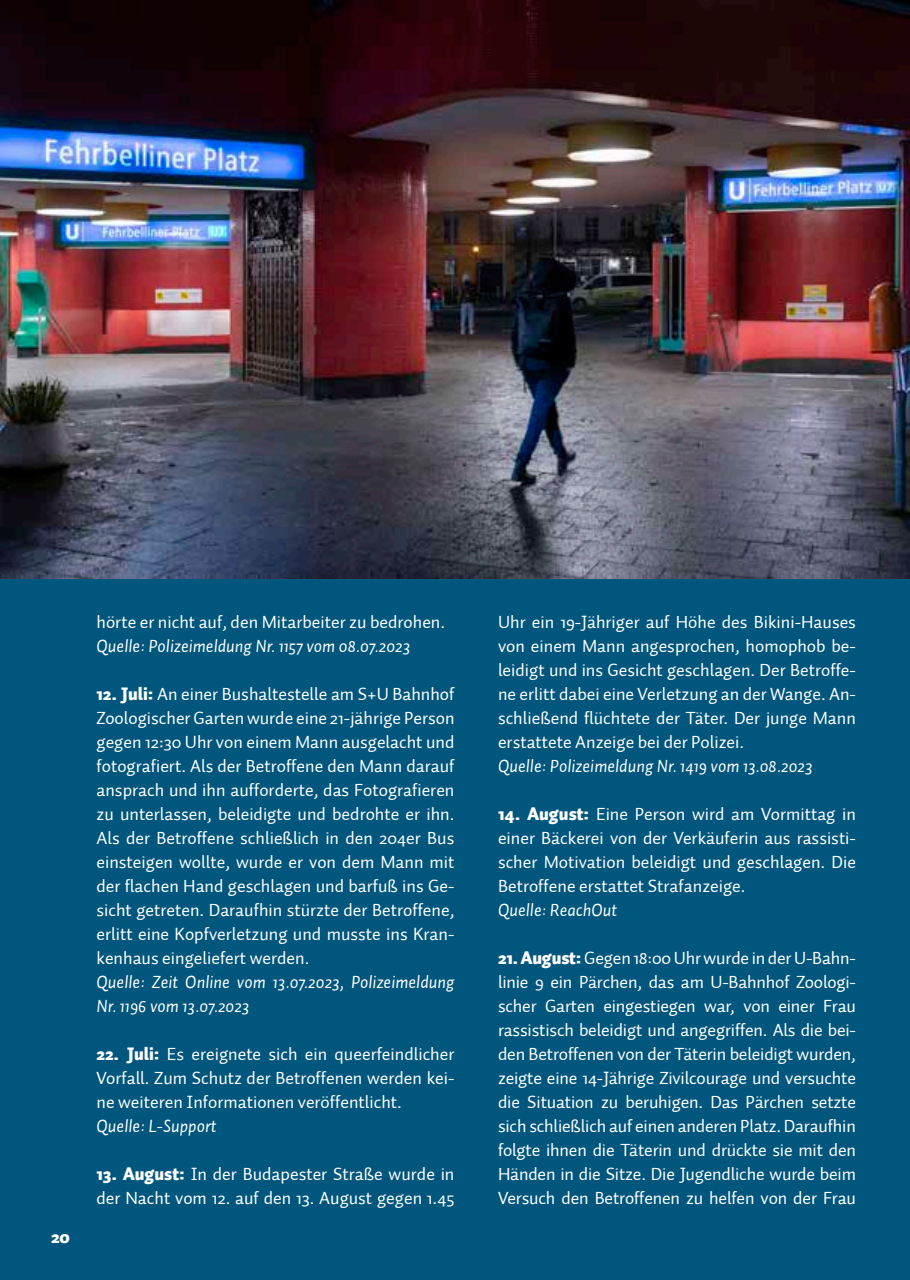
<style>
.page{position:relative;width:910px;height:1280px;background:#00567c}
.page>*{position:absolute;margin:0;border:0;box-sizing:border-box;transform-origin:0 0}
.t1{font:18px/24px "Auto 1";color:#fff;text-align:justify}
.t2{font:italic 18px/24px "Auto 1";color:#fff}
.t3{font:900 18px "Auto 1";color:#fff}
.s1{font-weight:900}
</style>
<div class="page">
<img style="left:0;top:0;width:910px;height:578px">
<p class="t3" style="left:51px;top:1225px;width:20px">20</p>
<p class="t1" style="left:97px;top:610px;width:350px">hörte er nicht auf, den Mitarbeiter zu bedrohen.</p>
<p class="t2" style="left:97px;top:634px;width:315px">Quelle: Polizeimeldung Nr. 1157 vom 08.07.2023</p>
<p class="t1" style="left:97px;top:682px;width:359px"><span class="s1">12. Juli:</span> An einer Bushaltestelle am S+U Bahnhof Zoologischer Garten wurde eine 21-jährige Person gegen 12:30 Uhr von einem Mann ausgelacht und fotografiert. Als der Betroffene den Mann darauf ansprach und ihn aufforderte, das Fotografieren zu unterlassen, beleidigte und bedrohte er ihn.<br>Als der Betroffene schließlich in den 204er Bus einsteigen wollte, wurde er von dem Mann mit der flachen Hand geschlagen und barfuß ins Ge&shy;sicht getreten. Daraufhin stürzte der Betroffene, erlitt eine Kopfverletzung und musste ins Kran&shy;kenhaus eingeliefert werden.</p>
<p class="t2" style="left:97px;top:970px;width:359px">Quelle: Zeit Online vom 13.07.2023, Polizeimeldung<br>Nr. 1196 vom 13.07.2023</p>
<p class="t1" style="left:97px;top:1042px;width:359px"><span class="s1">22. Juli:</span> Es ereignete sich ein queerfeindlicher Vorfall. Zum Schutz der Betroffenen werden kei&shy;ne weiteren Informationen veröffentlicht.</p>
<p class="t2" style="left:97px;top:1114px;width:122px">Quelle: L-Support</p>
<p class="t1" style="left:97px;top:1162px;width:359px"><span class="s1">13. August:</span> In der Budapester Straße wurde in der Nacht vom 12. auf den 13. August gegen 1.45</p>
<p class="t1" style="left:498px;top:610px;width:359px">Uhr ein 19-Jähriger auf Höhe des Bikini-Hauses von einem Mann angesprochen, homophob be&shy;leidigt und ins Gesicht geschlagen. Der Betroffe&shy;ne erlitt dabei eine Verletzung an der Wange. An&shy;schließend flüchtete der Täter. Der junge Mann erstattete Anzeige bei der Polizei.</p>
<p class="t2" style="left:498px;top:754px;width:316px">Quelle: Polizeimeldung Nr. 1419 vom 13.08.2023</p>
<p class="t1" style="left:498px;top:802px;width:359px"><span class="s1">14. August:</span> Eine Person wird am Vormittag in einer Bäckerei von der Verkäuferin aus rassisti&shy;scher Motivation beleidigt und geschlagen. Die Betroffene erstattet Strafanzeige.</p>
<p class="t2" style="left:498px;top:898px;width:121px">Quelle: ReachOut</p>
<p class="t1" style="left:498px;top:946px;width:359px"><span class="s1">21. August:</span> Gegen 18:00 Uhr wurde in der U-Bahn&shy;linie 9 ein Pärchen, das am U-Bahnhof Zoologi&shy;scher Garten eingestiegen war, von einer Frau rassistisch beleidigt und angegriffen. Als die bei&shy;den Betroffenen von der Täterin beleidigt wurden, zeigte eine 14-Jährige Zivilcourage und versuchte die Situation zu beruhigen. Das Pärchen setzte sich schließlich auf einen anderen Platz. Daraufhin folgte ihnen die Täterin und drückte sie mit den Händen in die Sitze. Die Jugendliche wurde beim Versuch den Betroffenen zu helfen von der Frau</p>
</div>
